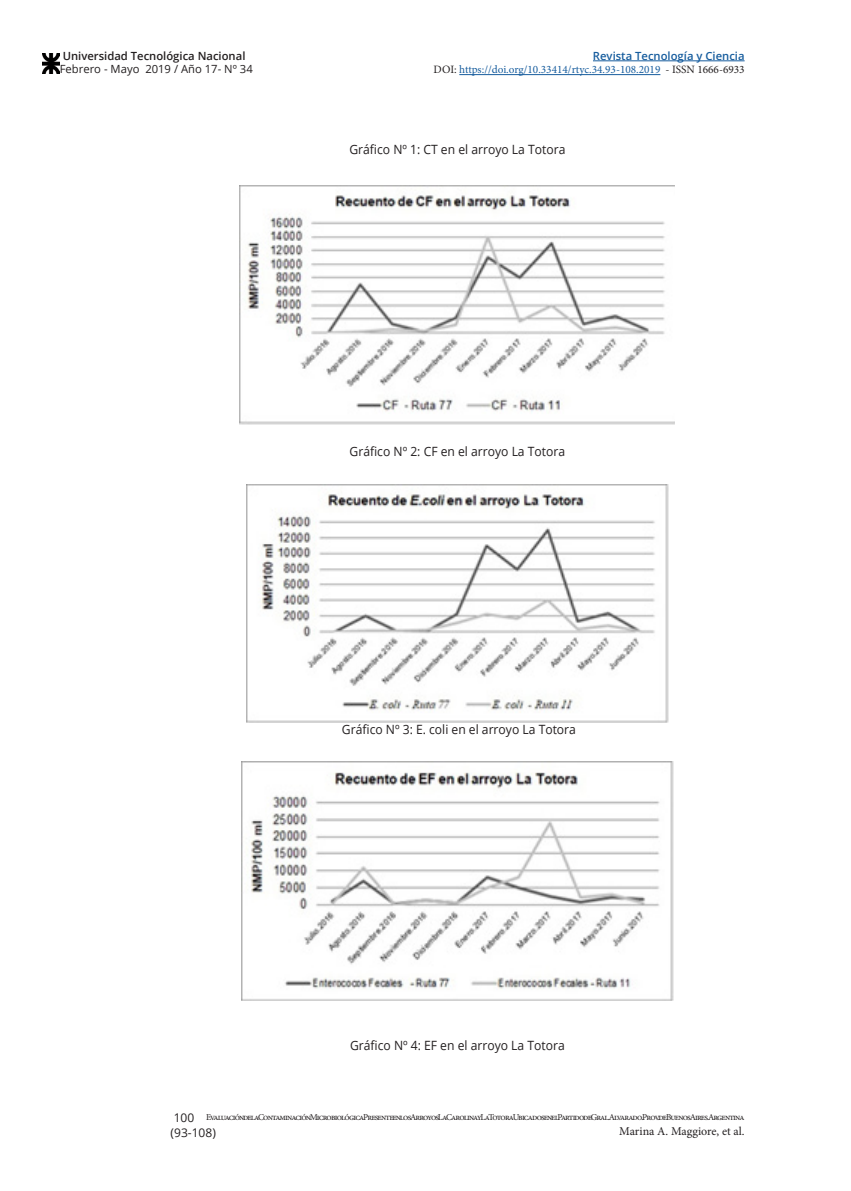
<style>
.page{position:relative;width:851px;height:1191px;background:#fff}
.page>*{position:absolute;margin:0;border:0;box-sizing:border-box;transform-origin:0 0}
.titulo_figuras_-_cua{font:12.75px "Open Sans";color:#231f20;scale:.95 1}
.t1{font:12px "Minion Pro";color:#231f20}
.t2{font:12px/15px "Open Sans";color:#231f20}
.t3{font:11.25px "Minion Pro";color:#175d9e}
.t4{font:600 11.25px "Open Sans";color:#231f20}
.t5{font:11.25px "Open Sans";color:#231f20}
.t6{font:600 11.25px "Open Sans";color:#175d9e}
.t7{font:9px "Minion Pro";letter-spacing:-.09em;color:#231f20}
.s1{color:#231f20}
</style>
<div class="page">
<hr style="left:593px;top:61px;width:151px;height:1px;background:#175d9e">
<hr style="left:459px;top:74px;width:201px;height:1px;background:#175d9e">
<img style="left:43px;top:54px;width:17px;height:20px">
<img style="left:240px;top:185px;width:434px;height:239px">
<img style="left:246px;top:484px;width:422px;height:239px">
<img style="left:241px;top:761px;width:432px;height:239px">
<p class="t4" style="left:63px;top:48px;width:184px">Universidad Tecnológica Nacional</p>
<p class="t5" style="left:60px;top:62px;width:194px">Febrero - Mayo 2019 / Año 17- Nº 34</p>
<p class="t6" style="left:593px;top:48px;width:153px">Revista Tecnología y Ciencia</p>
<p class="t3" style="left:433px;top:62px;width:312px"><span class="s1">DOI:</span> https://doi.org/10.33414/rtyc.34.93-108.2019 <span class="s1">- ISSN 1666-6933</span></p>
<p class="titulo_figuras_-_cua" style="left:349px;top:141px;width:229px">Gráfico Nº 1: CT en el arroyo La Totora</p>
<p class="titulo_figuras_-_cua" style="left:349px;top:443px;width:228px">Gráfico Nº 2: CF en el arroyo La Totora</p>
<p class="titulo_figuras_-_cua" style="left:342px;top:720px;width:248px">Gráfico Nº 3: E. coli en el arroyo La Totora</p>
<p class="titulo_figuras_-_cua" style="left:350px;top:1036px;width:227px">Gráfico Nº 4: EF en el arroyo La Totora</p>
<p class="t7" style="left:206px;top:1110px;width:539px">Evaluación de la Contaminación Microbiológica Presente en los Arroyos La Carolina y La Totora Ubicados en el Partido de Gral.Alvarado.Prov.de Buenos Aires.Argentina</p>
<h2 class="t1" style="left:619px;top:1122px;width:127px">Marina A. Maggiore, et al.</h2>
<h2 class="t2" style="left:170px;top:1110px;width:47px">100 (93-108)</h2>
</div>
